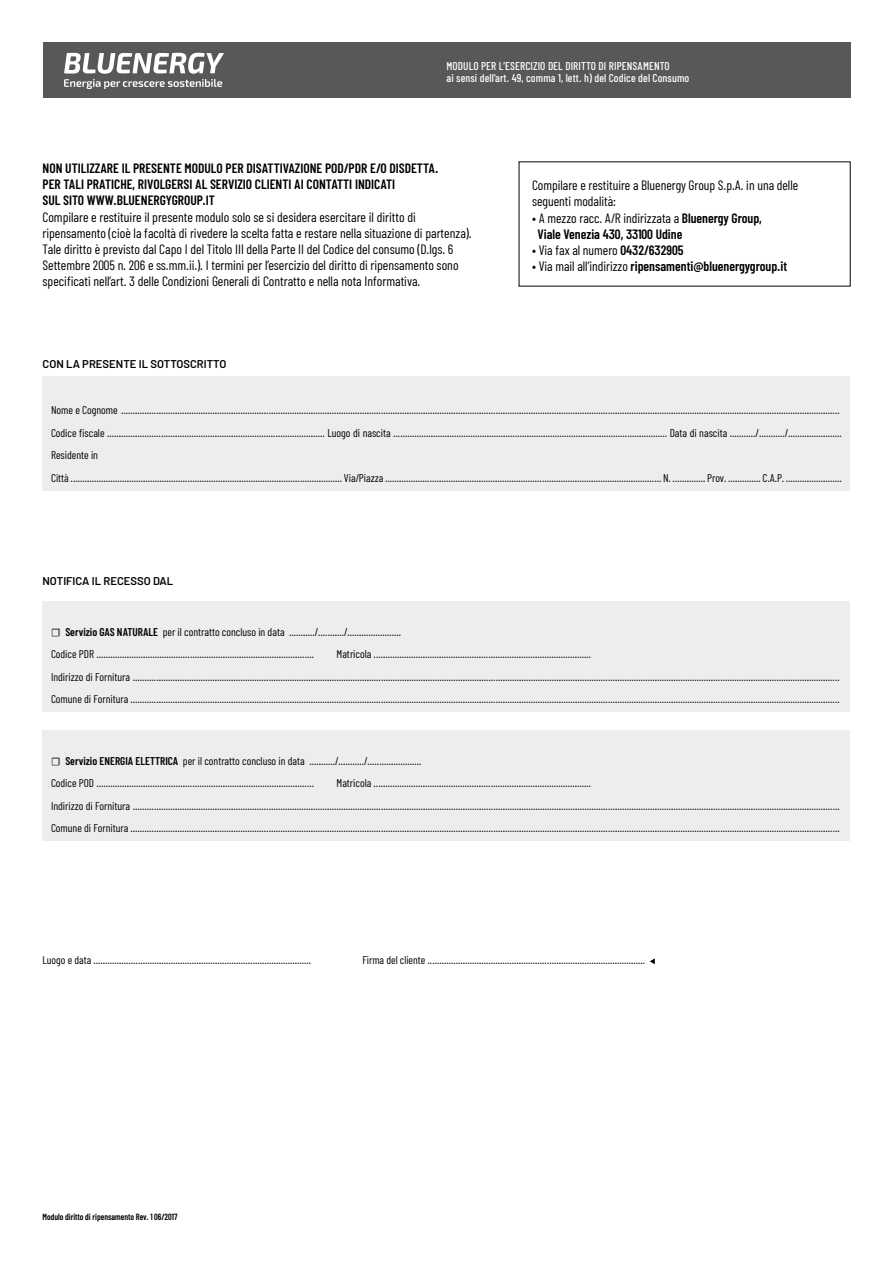
<style>
.page{position:relative;width:893px;height:1263px;background:#fff}
.page>*{position:absolute;margin:0;border:0;box-sizing:border-box;transform-origin:0 0}
.t1{font:13.5px/16.2px "Barlow Condensed";color:#000}
.t2{font:600 13.5px/16.2px "Barlow Condensed";color:#000}
.t3{font:11.25px/22.5px "Barlow Condensed";color:#000}
.t4{font:500 11.25px/12px "Barlow Condensed";letter-spacing:.01em;color:#fff}
.t5{font:600 11.25px "Barlow";color:#000}
.t6{font:600 9px "Barlow Condensed";color:#000;scale:.94 1}
.s1{font-weight:400}
.s2{font-weight:600}
.s3{font-family:"Minion Pro"}
</style>
<div class="page">
<div style="left:43px;top:376px;width:807px;height:114px;background:#ededed"></div>
<div style="left:43px;top:601px;width:807px;height:111px;background:#ededed"></div>
<div style="left:43px;top:730px;width:807px;height:111px;background:#ededed"></div>
<svg style="left:650px;top:958px;width:5px;height:6px"></svg>
<div style="left:43px;top:43px;width:807px;height:55px;background:#575756"></div>
<svg style="left:64px;top:53px;width:160px;height:36px"></svg>
<p class="t4" style="left:446px;top:59px;width:244px">MODULO PER L’ESERCIZIO DEL DIRITTO DI RIPENSAMENTO<br>ai sensi dell’art. 49, comma 1, lett. h) del Codice del Consumo</p>
<p class="t2" style="left:43px;top:160px;width:397px">NON UTILIZZARE IL PRESENTE MODULO PER DISATTIVAZIONE POD/PDR E/O DISDETTA.<br>PER TALI PRATICHE, RIVOLGERSI AL SERVIZIO CLIENTI AI CONTATTI INDICATI<br>SUL SITO WWW.BLUENERGYGROUP.IT</p>
<p class="t1" style="left:43px;top:208px;width:431px">Compilare e restituire il presente modulo solo se si desidera esercitare il diritto di ripensamento (cioè la facoltà di rivedere la scelta fatta e restare nella situazione di partenza).<br>Tale diritto è previsto dal Capo I del Titolo III della Parte II del Codice del consumo (D.lgs. 6<br>Settembre 2005 n. 206 e ss.mm.ii.). I termini per l’esercizio del diritto di ripensamento sono specificati nell’art. 3 delle Condizioni Generali di Contratto e nella nota Informativa.</p>
<p class="t5" style="left:43px;top:357px;width:185px">CON LA PRESENTE IL SOTTOSCRITTO</p>
<p class="t1" style="left:532px;top:177px;width:268px">Compilare e restituire a Bluenergy Group S.p.A. in una delle seguenti modalità:</p>
<p class="t2" style="left:537px;top:209px;width:226px;text-indent:-5px"><span class="s1">• A mezzo racc. A/R indirizzata a</span> Bluenergy Group,<br>Viale Venezia 430, 33100 Udine</p>
<p class="t1" style="left:532px;top:242px;width:153px">• Via fax al numero <span class="s2">0432/632905</span></p>
<p class="t2" style="left:532px;top:258px;width:257px"><span class="s1">• Via mail all’indirizzo</span> ripensamenti@bluenergygroup.it</p>
<p class="t3" style="left:51px;top:399px;width:792px">Nome e Cognome ...................................................................................................................................................................................................................................................................................................................<br>Codice fiscale ............................................................................................. Luogo di nascita ..................................................................................................................... Data di nascita .........../.........../.......................<br>Residente in<br>Città .................................................................................................................... Via/Piazza ...................................................................................................................... N. .............. Prov. .............. C.A.P. ........................</p>
<p class="t5" style="left:43px;top:574px;width:132px">NOTIFICA IL RECESSO DAL</p>
<p class="t3" style="left:51px;top:620px;width:352px"><span class="s3">☐</span> <span class="s2">Servizio GAS NATURALE</span> per il contratto concluso in data .........../.........../.......................<br>Codice PDR .............................................................................................</p>
<p class="t3" style="left:51px;top:643px;width:790px;text-indent:285px">Matricola .............................................................................................<br>Indirizzo di Fornitura ..............................................................................................................................................................................................................................................................................................................<br>Comune di Fornitura ...............................................................................................................................................................................................................................................................................................................</p>
<p class="t3" style="left:51px;top:749px;width:372px"><span class="s3">☐</span> <span class="s2">Servizio ENERGIA ELETTRICA</span> per il contratto concluso in data .........../.........../.......................<br>Codice POD .............................................................................................</p>
<p class="t3" style="left:51px;top:772px;width:790px;text-indent:285px">Matricola .............................................................................................<br>Indirizzo di Fornitura ..............................................................................................................................................................................................................................................................................................................<br>Comune di Fornitura ...............................................................................................................................................................................................................................................................................................................</p>
<p class="t3" style="left:43px;top:949px;width:270px">Luogo e data .............................................................................................</p>
<p class="t3" style="left:362px;top:949px;width:284px">Firma del cliente .............................................................................................</p>
<p class="t6" style="left:43px;top:1211px;width:145px">Modulo diritto di ripensamento Rev. 1 06/2017</p>
</div>
